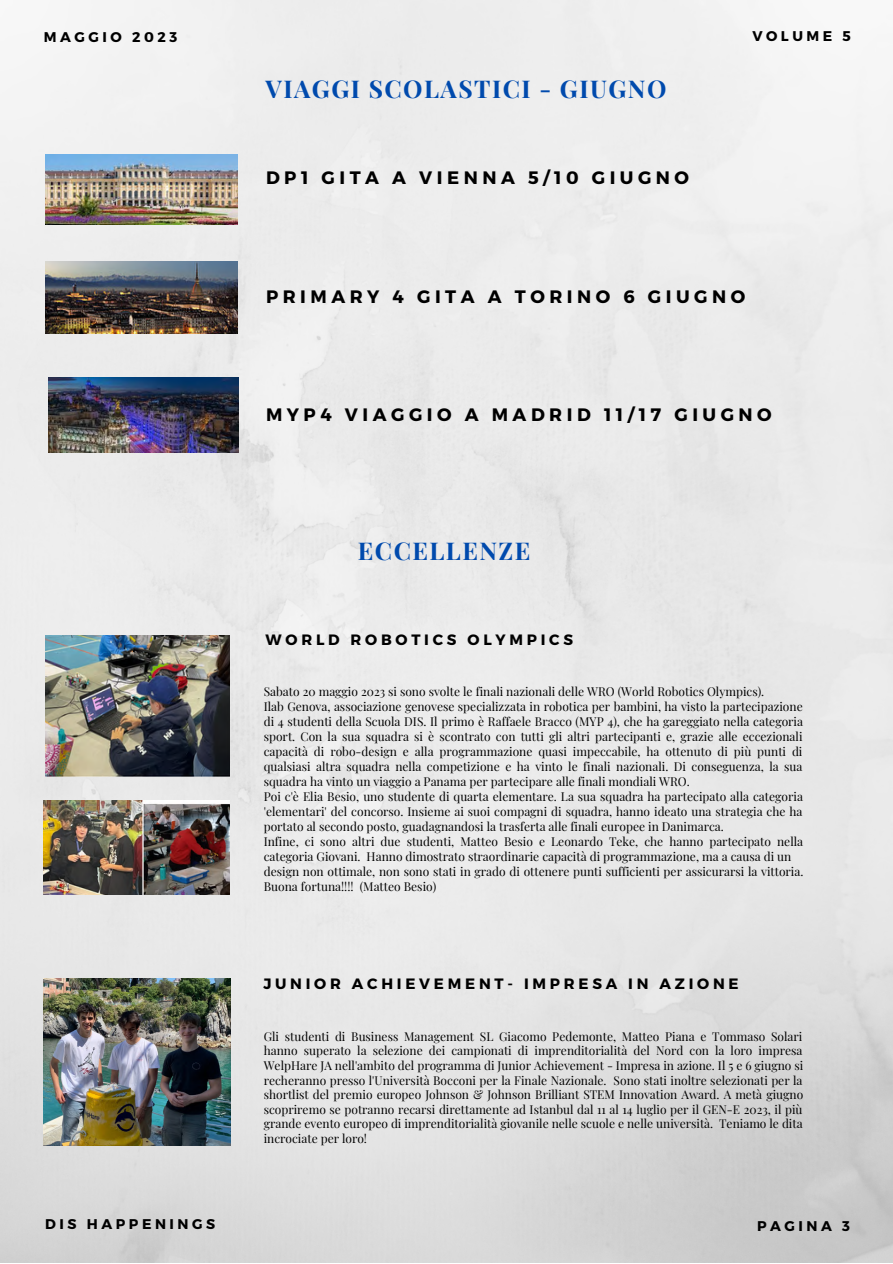
<style>
.page{position:relative;width:893px;height:1264px;background:#fff}
.page>*{position:absolute;margin:0;border:0;box-sizing:border-box;transform-origin:0 0}
.t1{font:700 24.45px "Playfair Display";letter-spacing:.06em;color:#004aad}
.t2{font:700 18px "Montserrat";letter-spacing:.25em;color:#000}
.t3{font:700 15px "Montserrat";letter-spacing:.25em;color:#000}
.t4{font:700 14.1px "Montserrat";letter-spacing:.25em;color:#000}
.t5{font:12px/15px "Playfair Display";color:#000;text-align:justify}
</style>
<div class="page">
<img style="left:0;top:0;width:892px;height:1262px">
<img style="left:45px;top:635px;width:185px;height:141px">
<img style="left:45px;top:154px;width:193px;height:70px">
<img style="left:44px;top:801px;width:185px;height:93px">
<img style="left:44px;top:978px;width:187px;height:167px">
<img style="left:48px;top:377px;width:190px;height:76px">
<img style="left:45px;top:261px;width:193px;height:72px">
<p class="t4" style="left:44px;top:28px;width:135px">MAGGIO 2023</p>
<p class="t4" style="left:752px;top:27px;width:100px">VOLUME 5</p>
<p class="t1" style="left:265px;top:72px;width:402px">VIAGGI SCOLASTICI - GIUGNO</p>
<p class="t2" style="left:266px;top:166px;width:424px">DP1 GITA A VIENNA 5/10 GIUGNO</p>
<p class="t2" style="left:266px;top:285px;width:480px">PRIMARY 4 GITA A TORINO 6 GIUGNO</p>
<p class="t2" style="left:266px;top:402px;width:507px">MYP4 VIAGGIO A MADRID 11/17 GIUGNO</p>
<p class="t1" style="left:358px;top:533px;width:174px">ECCELLENZE</p>
<p class="t3" style="left:265px;top:630px;width:309px">WORLD ROBOTICS OLYMPICS</p>
<p class="t5" style="left:264px;top:683px;width:502px">Sabato 20 maggio 2023 si sono svolte le finali nazionali delle WRO (World Robotics Olympics).</p>
<p class="t5" style="left:264px;top:698px;width:540px">Ilab Genova, associazione genovese specializzata in robotica per bambini, ha visto la partecipazione di 4 studenti della Scuola DIS. Il primo è Raffaele Bracco (MYP 4), che ha gareggiato nella categoria sport. Con la sua squadra si è scontrato con tutti gli altri partecipanti e, grazie alle eccezionali capacità di robo-design e alla programmazione quasi impeccabile, ha ottenuto di più punti di qualsiasi altra squadra nella competizione e ha vinto le finali nazionali. Di conseguenza, la sua squadra ha vinto un viaggio a Panama per partecipare alle finali mondiali WRO.</p>
<p class="t5" style="left:264px;top:788px;width:540px">Poi c'è Elia Besio, uno studente di quarta elementare. La sua squadra ha partecipato alla categoria 'elementari' del concorso. Insieme ai suoi compagni di squadra, hanno ideato una strategia che ha portato al secondo posto, guadagnandosi la trasferta alle finali europee in Danimarca.</p>
<p class="t5" style="left:264px;top:833px;width:541px">Infine, ci sono altri due studenti, Matteo Besio e Leonardo Teke, che hanno partecipato nella categoria Giovani. Hanno dimostrato straordinarie capacità di programmazione, ma a causa di un</p>
<p class="t5" style="left:264px;top:863px;width:541px">design non ottimale, non sono stati in grado di ottenere punti sufficienti per assicurarsi la vittoria.<br>Buona fortuna!!!! (Matteo Besio)</p>
<p class="t3" style="left:263px;top:973px;width:477px">JUNIOR ACHIEVEMENT- IMPRESA IN AZIONE</p>
<p class="t5" style="left:264px;top:1028px;width:541px;line-height:14.5px">Gli studenti di Business Management SL Giacomo Pedemonte, Matteo Piana e Tommaso Solari hanno superato la selezione dei campionati di imprenditorialità del Nord con la loro impresa WelpHare JA nell'ambito del programma di Junior Achievement - Impresa in azione. Il 5 e 6 giugno si recheranno presso l'Università Bocconi per la Finale Nazionale. Sono stati inoltre selezionati per la shortlist del premio europeo Johnson &amp; Johnson Brilliant STEM Innovation Award. A metà giugno scopriremo se potranno recarsi direttamente ad Istanbul dal 11 al 14 luglio per il GEN-E 2023, il più grande evento europeo di imprenditorialità giovanile nelle scuole e nelle università. Teniamo le dita incrociate per loro!</p>
<p class="t4" style="left:45px;top:1214px;width:171px">DIS HAPPENINGS</p>
<p class="t4" style="left:757px;top:1216px;width:94px">PAGINA 3</p>
</div>
